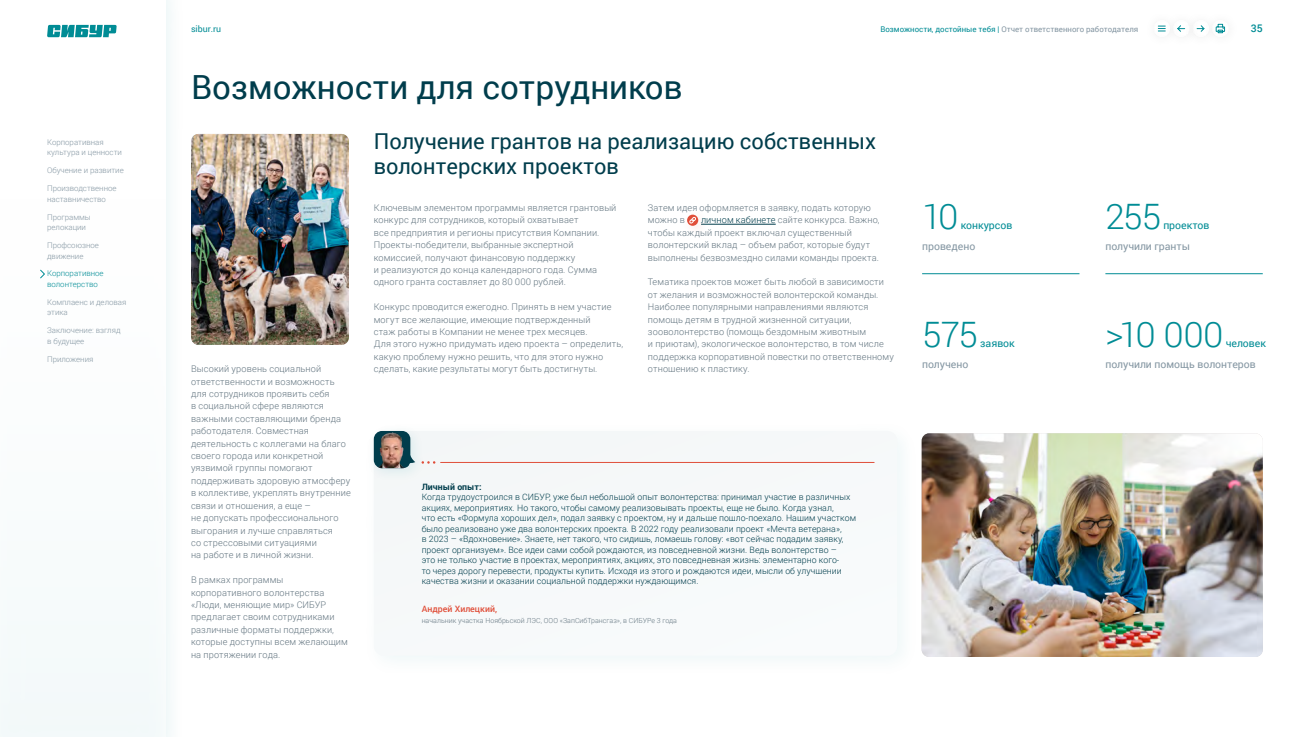
<style>
.page{position:relative;width:1310px;height:737px;background:#fff}
.page>*{position:absolute;margin:0;border:0;box-sizing:border-box;transform-origin:0 0}
.t1{font:300 35px "Roboto";letter-spacing:-.035em;color:#008c95}
.t2{font:33.25px "Roboto";color:#003d4c}
.t3{font:21.88px/24.8px "Roboto";color:#003d4c}
.t4{font:10.5px "Roboto";color:#8597a3}
.t5{font:10.5px "Roboto";color:#008c95}
.t6{font:500 10.5px "Roboto";color:#008c95}
.t7{font:300 9.19px/12.4px "Roboto";letter-spacing:.015em;color:#637580}
.t8{font:300 8.75px/10.5px "Roboto";letter-spacing:.005em;color:#003d4c}
.t9{font:500 8.75px "Roboto";letter-spacing:.005em;color:#e04e39}
.t10{font:700 8.75px "Roboto";letter-spacing:.005em;color:#003d4c}
.t11{font:8.75px "Roboto";color:#008c95}
.t12{font:300 7.88px/10.5px "Roboto";color:#8597a3}
.t13{font:7.88px "Roboto";color:#8597a3}
.t14{font:300 7.88px/10.5px "Roboto";color:#008c95}
.t15{font:300 7px "Roboto";letter-spacing:.005em;color:#637580}
.s1{color:#008c95}
.s2{color:#003d4c}
</style>
<div class="page">
<hr style="left:701px;top:224px;width:74px;height:1px;background:#003d4c">
<div style="left:683px;top:211px;width:22px;height:22px;background:#e04e39;opacity:.1"></div>
<div style="left:687px;top:215px;width:11px;height:11px;background:#e04e39;border-radius:50%"></div>
<svg style="left:689px;top:217px;width:7px;height:7px"></svg>
<img style="left:191px;top:134px;width:158px;height:211px">
<img style="left:921px;top:433px;width:341px;height:224px">
<div style="left:374px;top:431px;width:523px;height:224px;background:#f6f9fa"></div>
<hr style="left:440px;top:462px;width:434px;height:1px;background:#e04e39">
<div style="left:366px;top:423px;width:62px;height:60px;background:#008c95;opacity:.1"></div>
<img style="left:374px;top:431px;width:41px;height:37px">
<div style="left:407px;top:447px;width:35px;height:34px;background:#008c95;opacity:.1"></div>
<div style="left:413px;top:447px;width:35px;height:34px;background:#eef3f5"></div>
<div style="left:419px;top:447px;width:34px;height:34px;background:#f4f7f7"></div>
<svg style="left:421px;top:461px;width:14px;height:2px"></svg>
<hr style="left:922px;top:273px;width:157px;height:1px;background:#008c95">
<hr style="left:1105px;top:273px;width:157px;height:1px;background:#008c95">
<div style="left:0;top:0;width:187px;height:737px;background:#fbfdfd"></div>
<div style="left:0;top:0;width:166px;height:737px;background:#fff"></div>
<svg style="left:40px;top:269px;width:5px;height:9px"></svg>
<svg style="left:1158px;top:26px;width:7px;height:6px"></svg>
<svg style="left:1196px;top:25px;width:8px;height:7px"></svg>
<svg style="left:1177px;top:25px;width:8px;height:7px"></svg>
<svg style="left:1215px;top:24px;width:10px;height:9px"></svg>
<svg style="left:47px;top:25px;width:70px;height:12px"></svg>
<p class="t12" style="left:47px;top:136px;width:76px">Корпоративная культура и ценности</p>
<p class="t12" style="left:47px;top:165px;width:78px">Обучение и развитие</p>
<p class="t12" style="left:47px;top:183px;width:71px">Производственное наставничество</p>
<p class="t12" style="left:47px;top:211px;width:45px">Программы релокации</p>
<p class="t12" style="left:47px;top:240px;width:53px">Профсоюзное движение</p>
<p class="t14" style="left:47px;top:268px;width:58px">Корпоративное волонтерство</p>
<p class="t12" style="left:47px;top:296px;width:81px">Комплаенс и деловая этика</p>
<p class="t12" style="left:47px;top:325px;width:75px">Заключение: взгляд в будущее</p>
<p class="t12" style="left:47px;top:353px;width:48px">Приложения</p>
<p class="t11" style="left:191px;top:22px;width:32px">sibur.ru</p>
<p class="t13" style="left:880px;top:23px;width:259px"><span class="s1">Возможности, достойные тебя |</span> Отчет ответственного работодателя</p>
<p class="t6" style="left:1251px;top:20px;width:13px">35</p>
<h2 class="t2" style="left:191px;top:64px;width:493px">Возможности для сотрудников</h2>
<p class="t7" style="left:191px;top:362px;width:161px">Высокий уровень социальной ответственности и возможность для сотрудников проявить себя<br>в социальной сфере являются важными составляющими бренда работодателя. Совместная деятельность с коллегами на благо своего города или конкретной уязвимой группы помогают поддерживать здоровую атмосферу в коллективе, укреплять внутренние связи и отношения, а еще –<br>не допускать профессионального выгорания и лучше справляться<br>со стрессовыми ситуациями<br>на работе и в личной жизни.</p>
<p class="t7" style="left:191px;top:573px;width:158px">В рамках программы корпоративного волонтерства «Люди, меняющие мир» СИБУР предлагает своим сотрудниками различные форматы поддержки, которые доступны всем желающим на протяжении года.</p>
<h3 class="t3" style="left:374px;top:128px;width:504px">Получение грантов на реализацию собственных волонтерских проектов</h3>
<p class="t7" style="left:374px;top:201px;width:244px">Ключевым элементом программы является грантовый конкурс для сотрудников, который охватывает<br>все предприятия и регионы присутствия Компании.<br>Проекты-победители, выбранные экспертной комиссией, получают финансовую поддержку<br>и реализуются до конца календарного года. Сумма одного гранта составляет до 80 000 рублей.</p>
<p class="t7" style="left:374px;top:300px;width:251px">Конкурс проводится ежегодно. Принять в нем участие могут все желающие, имеющие подтвержденный<br>стаж работы в Компании не менее трех месяцев.<br>Для этого нужно придумать идею проекта – определить, какую проблему нужно решить, что для этого нужно сделать, какие результаты могут быть достигнуты.</p>
<p class="t7" style="left:648px;top:201px;width:224px">Затем идея оформляется в заявку, подать которую можно в</p>
<p class="t7" style="left:648px;top:213px;width:233px;text-indent:53px"><span class="s2">личном кабинете</span> сайте конкурса. Важно, чтобы каждый проект включал существенный волонтерский вклад – объем работ, которые будут выполнены безвозмездно силами команды проекта.</p>
<p class="t7" style="left:648px;top:275px;width:247px">Тематика проектов может быть любой в зависимости от желания и возможностей волонтерской команды.<br>Наиболее популярными направлениями являются помощь детям в трудной жизненной ситуации, зооволонтерство (помощь бездомным животным<br>и приютам), экологическое волонтерство, в том числе поддержка корпоративной повестки по ответственному отношению к пластику.</p>
<p class="t10" style="left:422px;top:480px;width:62px">Личный опыт:</p>
<p class="t8" style="left:422px;top:491px;width:436px">Когда трудоустроился в СИБУР, уже был небольшой опыт волонтерства: принимал участие в различных акциях, мероприятиях. Но такого, чтобы самому реализовывать проекты, еще не было. Когда узнал,<br>что есть «Формула хороших дел», подал заявку с проектом, ну и дальше пошло-поехало. Нашим участком было реализовано уже два волонтерских проекта. В 2022 году реализовали проект «Мечта ветерана»,<br>в 2023 – «Вдохновение». Знаете, нет такого, что сидишь, ломаешь голову: «вот сейчас подадим заявку, проект организуем». Все идеи сами собой рождаются, из повседневной жизни. Ведь волонтерство –<br>это не только участие в проектах, мероприятиях, акциях, это повседневная жизнь: элементарно кого-<br>то через дорогу перевести, продукты купить. Исходя из этого и рождаются идеи, мысли об улучшении качества жизни и оказании социальной поддержки нуждающимся.</p>
<p class="t9" style="left:422px;top:603px;width:77px">Андрей Хилецкий,</p>
<p class="t15" style="left:422px;top:615px;width:257px">начальник участка Ноябрьской ЛЭС, ООО «ЗапСибТрансгаз», в СИБУРе 3 года</p>
<h1 class="t1" style="left:922px;top:192px;width:38px">10</h1>
<p class="t5" style="left:961px;top:218px;width:53px">конкурсов</p>
<p class="t4" style="left:922px;top:239px;width:55px">проведено</p>
<h1 class="t1" style="left:922px;top:310px;width:57px">575</h1>
<p class="t5" style="left:980px;top:336px;width:36px">заявок</p>
<p class="t4" style="left:922px;top:357px;width:48px">получено</p>
<h1 class="t1" style="left:1105px;top:192px;width:57px">255</h1>
<p class="t5" style="left:1163px;top:218px;width:48px">проектов</p>
<p class="t4" style="left:1105px;top:239px;width:86px">получили гранты</p>
<h1 class="t1" style="left:1105px;top:310px;width:120px">&gt;10 000</h1>
<p class="t5" style="left:1225px;top:336px;width:42px">человек</p>
<p class="t4" style="left:1105px;top:357px;width:152px">получили помощь волонтеров</p>
</div>
